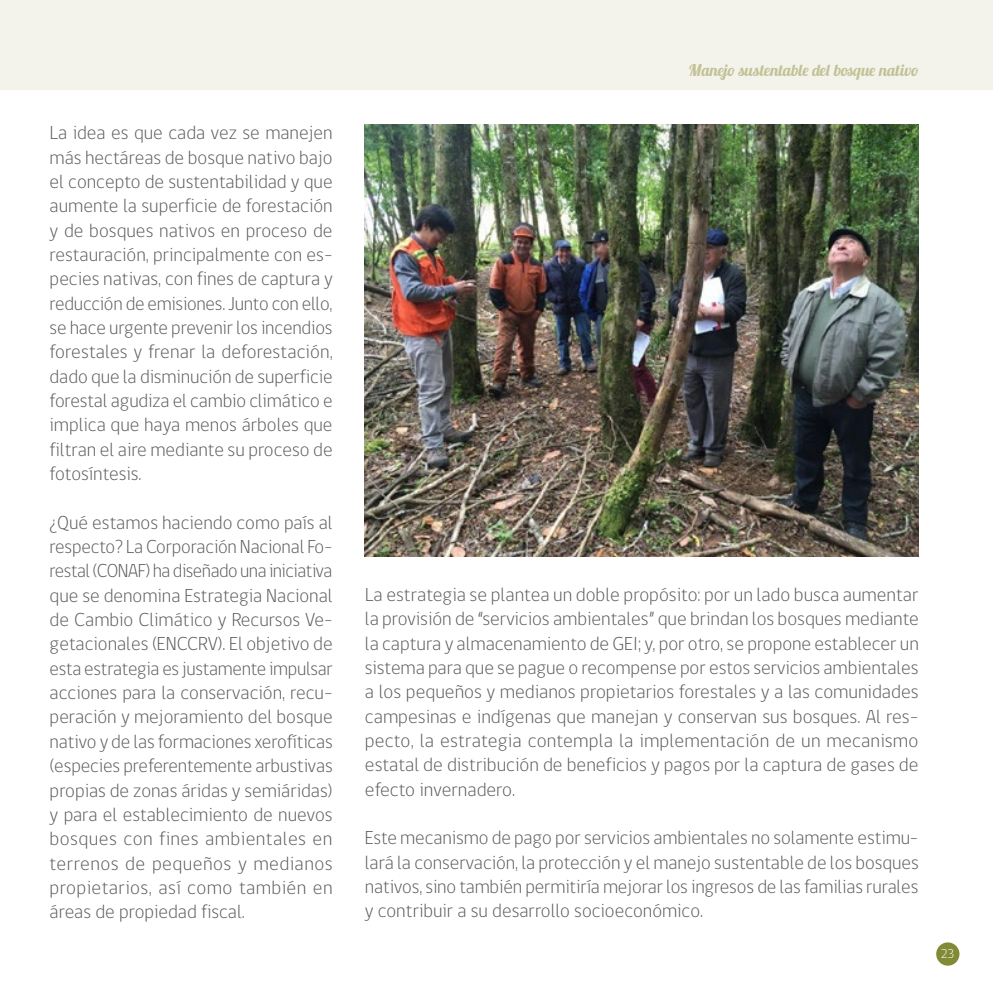
<style>
.page{position:relative;width:993px;height:993px;background:#fff}
.page>*{position:absolute;margin:0;border:0;box-sizing:border-box;transform-origin:0 0}
.t1{font:300 19.25px/24.3px "gob CL";color:#58585a;text-align:justify}
.t2{font:16.28px "Lobster 1.3";color:#c2c196}
.t3{font:300 13.12px "gob CL";color:#fff}
</style>
<div class="page">
<div style="left:0;top:0;width:992px;height:89px;background:#f4f3eb"></div>
<div style="left:935px;top:942px;width:24px;height:23px;background:#818b36;border-radius:50%"></div>
<img style="left:365px;top:124px;width:553px;height:432px">
<p class="t1" style="left:50px;top:121px;width:284px">La idea es que cada vez se manejen más hectáreas de bosque nativo bajo el concepto de sustentabilidad y que aumente la superficie de forestación y de bosques nativos en proceso de restauración, principalmente con es&shy;pecies nativas, con fines de captura y reducción de emisiones. Junto con ello, se hace urgente prevenir los incendios forestales y frenar la deforestación, dado que la disminución de superficie forestal agudiza el cambio climático e implica que haya menos árboles que filtran el aire mediante su proceso de fotosíntesis.</p>
<p class="t1" style="left:50px;top:510px;width:284px">¿Qué estamos haciendo como país al respecto? La Corporación Nacional Fo&shy;restal (CONAF) ha diseñado una iniciativa que se denomina Estrategia Nacional de Cambio Climático y Recursos Ve&shy;getacionales (ENCCRV). El objetivo de esta estrategia es justamente impulsar acciones para la conservación, recu&shy;peración y mejoramiento del bosque nativo y de las formaciones xerofíticas (especies preferentemente arbustivas propias de zonas áridas y semiáridas) y para el establecimiento de nuevos bosques con fines ambientales en terrenos de pequeños y medianos propietarios, así como también en áreas de propiedad fiscal.</p>
<p class="t2" style="left:688px;top:60px;width:231px">Manejo sustentable del bosque nativo</p>
<p class="t1" style="left:365px;top:582px;width:555px">La estrategia se plantea un doble propósito: por un lado busca aumentar la provisión de “servicios ambientales” que brindan los bosques mediante la captura y almacenamiento de GEI; y, por otro, se propone establecer un sistema para que se pague o recompense por estos servicios ambientales a los pequeños y medianos propietarios forestales y a las comunidades campesinas e indígenas que manejan y conservan sus bosques. Al res&shy;pecto, la estrategia contempla la implementación de un mecanismo estatal de distribución de beneficios y pagos por la captura de gases de efecto invernadero.</p>
<p class="t1" style="left:365px;top:826px;width:555px">Este mecanismo de pago por servicios ambientales no solamente estimu&shy;lará la conservación, la protección y el manejo sustentable de los bosques nativos, sino también permitiría mejorar los ingresos de las familias rurales y contribuir a su desarrollo socioeconómico.</p>
<p class="t3" style="left:940px;top:944px;width:15px">23</p>
</div>
